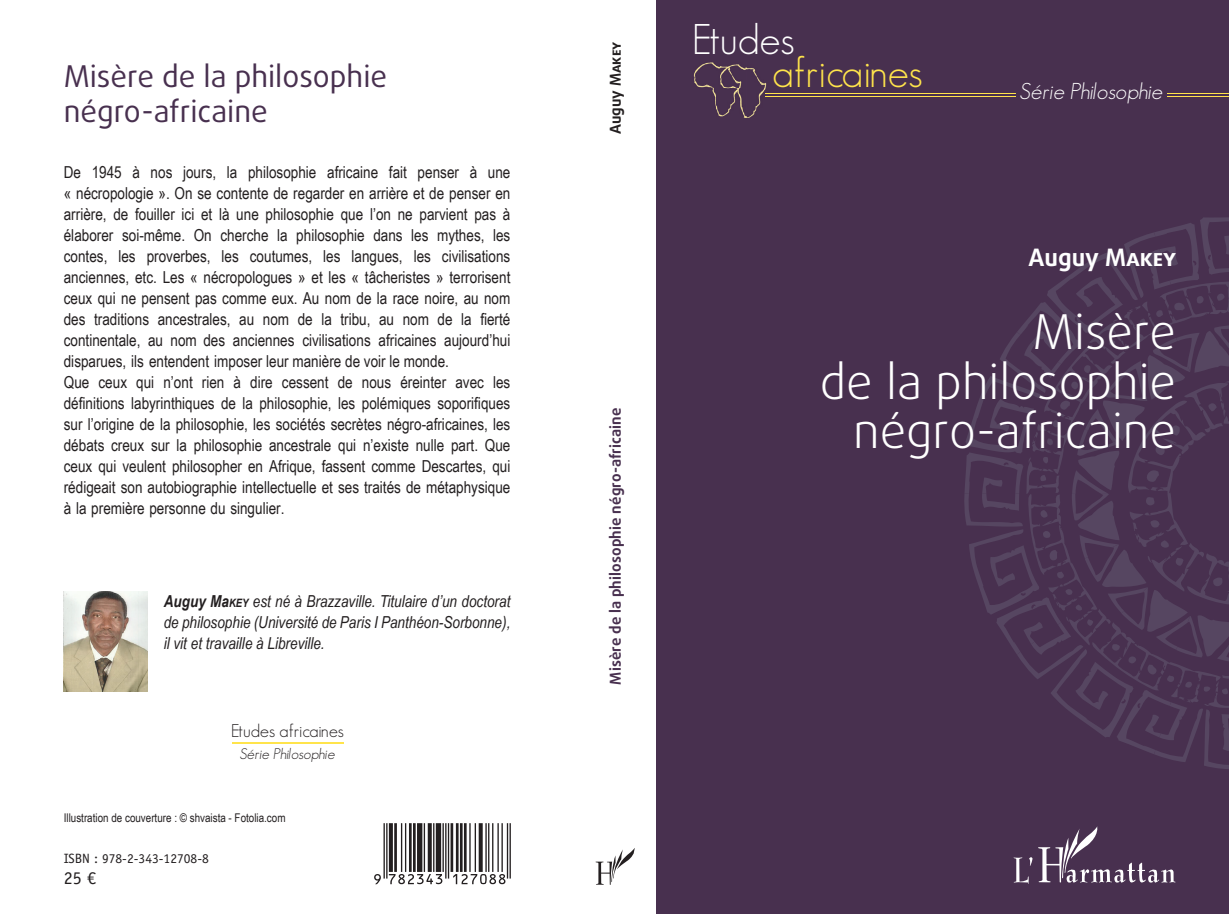
<style>
.page{position:relative;width:1229px;height:914px;background:#fff}
.page>*{position:absolute;margin:0;border:0;box-sizing:border-box;transform-origin:0 0}
.t1{font:300 48px/49.3px "Daxline Pro";color:#fff;text-align:right}
.t2{font:300 42px "Geosans";color:#ffe44b}
.t3{font:300 42px "Geosans";color:#fff}
.t4{font:30px/34.5px "Daxline Pro";color:#48304f}
.t5{font:700 24px "Daxline Pro";color:#fff}
.t6{font:italic 300 22.5px "Geosans";color:#fff}
.t7{font:300 18px "Geosans";color:#231f20}
.t8{font:18px "Officina Sans Std";color:#231f20}
.t9{font:16.5px/21px "Arial Narrow";color:#231f20}
.t10{font:italic 16.5px/21px "Arial Narrow";color:#231f20;text-align:justify}
.t11{font:700 15px "Daxline Pro";letter-spacing:.01em;color:#48304f}
.t12{font:italic 300 15px "Geosans";color:#231f20}
.t13{font:700 15px "Daxline Pro";color:#231f20}
.t14{font:13.5px "Officina Sans Std";color:#231f20}
.t15{font:12px "Arial Narrow";color:#231f20}
.s1{font-weight:700}
.s2{font-weight:700;font-size:11.55px}
</style>
<div class="page">
<svg style="left:595px;top:849px;width:39px;height:35px"></svg>
<div style="left:656px;top:0;width:572px;height:914px;background:#48304f"></div>
<img style="left:700px;top:87px;width:16px;height:20px">
<img style="left:693px;top:62px;width:23px;height:25px">
<img style="left:716px;top:64px;width:51px;height:54px">
<svg style="left:964px;top:217px;width:264px;height:552px"></svg>
<hr style="left:765px;top:93px;width:250px;height:1px;background:#ffe44b">
<hr style="left:765px;top:96px;width:250px;height:1px;background:#ffe44b">
<hr style="left:1167px;top:93px;width:61px;height:1px;background:#ffe44b">
<hr style="left:1167px;top:96px;width:61px;height:1px;background:#ffe44b">
<svg style="left:1013px;top:857px;width:19px;height:26px"></svg>
<svg style="left:1038px;top:826px;width:138px;height:57px"></svg>
<hr style="left:232px;top:742px;width:111px;height:1px;background:#ffe44b">
<hr style="left:232px;top:743px;width:111px;height:1px;background:#ffe44b">
<svg style="left:374px;top:823px;width:137px;height:61px"></svg>
<img style="left:64px;top:591px;width:84px;height:100px">
<h3 class="t4" style="left:64px;top:60px;width:325px">Misère de la philosophie négro-africaine</h3>
<p class="t9" style="left:64px;top:161px;width:448px">De 1945 à nos jours, la philosophie africaine fait penser à une « nécropologie ». On se contente de regarder en arrière et de penser en arrière, de fouiller ici et là une philosophie que l’on ne parvient pas à élaborer soi-même. On cherche la philosophie dans les mythes, les contes, les proverbes, les coutumes, les langues, les civilisations anciennes, etc. Les « nécropologues » et les « tâcheristes » terrorisent ceux qui ne pensent pas comme eux. Au nom de la race noire, au nom des traditions ancestrales, au nom de la tribu, au nom de la fierté continentale, au nom des anciennes civilisations africaines aujourd’hui disparues, ils entendent imposer leur manière de voir le monde.<br>Que ceux qui n’ont rien à dire cessent de nous éreinter avec les définitions labyrinthiques de la philosophie, les polémiques soporifiques sur l’origine de la philosophie, les sociétés secrètes négro-africaines, les débats creux sur la philosophie ancestrale qui n’existe nulle part. Que ceux qui veulent philosopher en Afrique, fassent comme Descartes, qui rédigeait son autobiographie intellectuelle et ses traités de métaphysique à la première personne du singulier.</p>
<p class="t10" style="left:164px;top:590px;width:348px"><span class="s1">Auguy Ma</span><span class="s2">KEY</span> est né à Brazzaville. Titulaire d’un doctorat de philosophie (Université de Paris I Panthéon-Sorbonne), il vit et travaille à Libreville.</p>
<p class="t7" style="left:231px;top:720px;width:114px">Etudes africaines</p>
<p class="t12" style="left:240px;top:745px;width:97px">Série Philosophie</p>
<p class="t15" style="left:64px;top:809px;width:223px">Illustration de couverture : © shvaista - Fotolia.com</p>
<p class="t14" style="left:64px;top:850px;width:147px">ISBN : 978-2-343-12708-8</p>
<p class="t8" style="left:64px;top:867px;width:34px">25 €</p>
<p class="t13" style="left:605px;top:134px;width:94px;rotate:-90deg">Auguy Makey</p>
<p class="t11" style="left:605px;top:684px;width:279px;rotate:-90deg">Misère de la philosophie négro-africaine</p>
<h2 class="t3" style="left:692px;top:16px;width:104px">Etudes</h2>
<h2 class="t2" style="left:772px;top:49px;width:151px">africaines</h2>
<h3 class="t6" style="left:1020px;top:79px;width:144px">Série Philosophie</h3>
<h3 class="t5" style="left:1028px;top:242px;width:149px">Auguy Makey</h3>
<h1 class="t1" style="left:819px;top:308px;width:358px">Misère<br>de la philosophie négro-africaine</h1>
</div>
